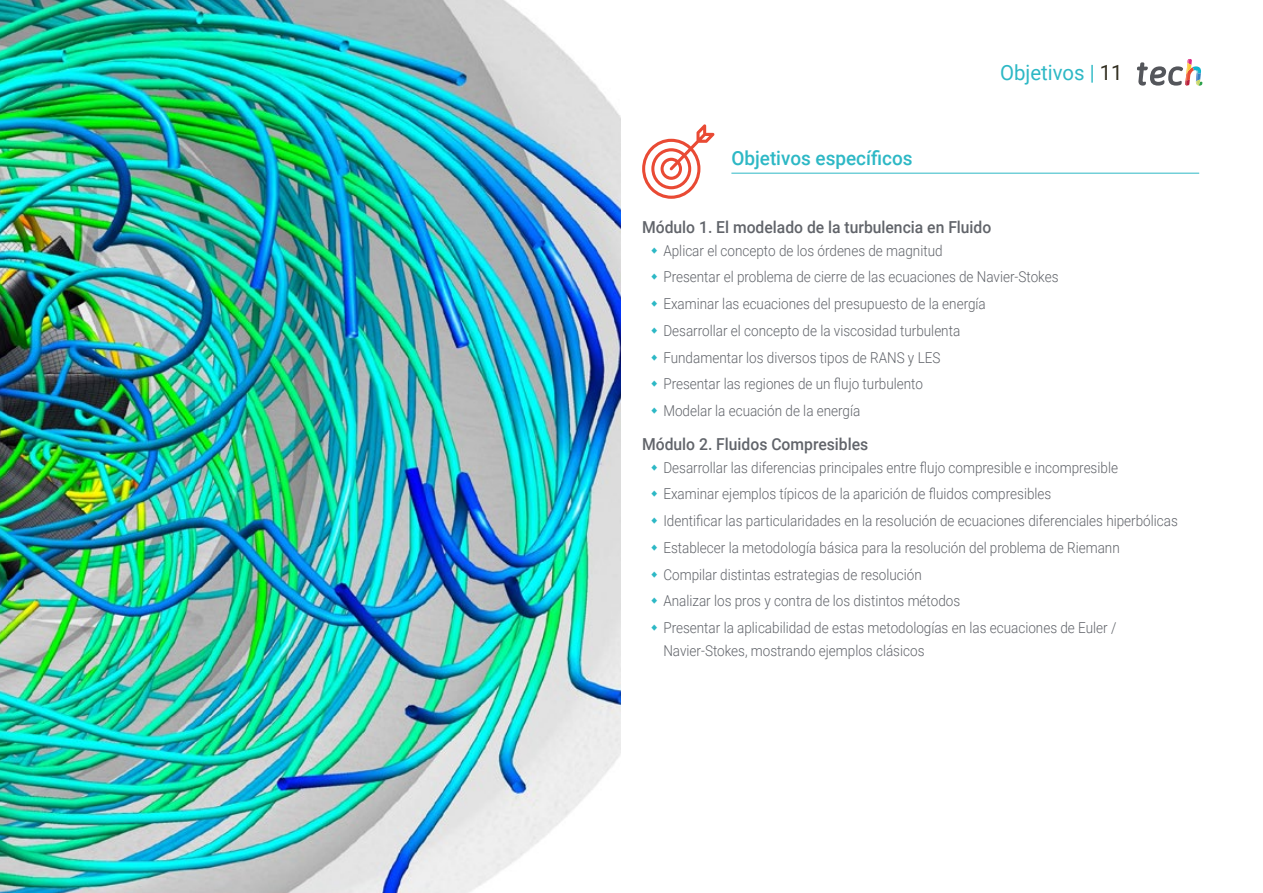
<style>
.page{position:relative;width:1263px;height:893px;background:#fff}
.page>*{position:absolute;margin:0;border:0;box-sizing:border-box;transform-origin:0 0}
.t1{font:21px "Roboto";color:#2db8c5}
.t2{font:500 19.5px "Roboto";color:#2db8c5}
.t3{font:500 16.5px "Roboto";color:#61646a;scale:.95 1}
.t4{font:300 15px/26.7px "Roboto";color:#61646a;scale:.9 1}
.s1{color:#312e20}
</style>
<div class="page">
<hr style="left:731px;top:173px;width:468px;height:1px;background:#2db8c5">
<svg style="left:642px;top:124px;width:72px;height:75px"></svg>
<img style="left:0;top:0;width:621px;height:893px">
<svg style="left:1137px;top:59px;width:65px;height:27px"></svg>
<h2 class="t2" style="left:731px;top:144px;width:183px">Objetivos específicos</h2>
<h1 class="t1" style="left:1000px;top:57px;width:124px">Objetivos | <span class="s1">11</span></h1>
<p class="t3" style="left:642px;top:216px;width:369px">Módulo 1. El modelado de la turbulencia en Fluido</p>
<p class="t4" style="left:663px;top:236px;width:441px">Aplicar el concepto de los órdenes de magnitud<br>Presentar el problema de cierre de las ecuaciones de Navier-Stokes Examinar las ecuaciones del presupuesto de la energía<br>Desarrollar el concepto de la viscosidad turbulenta<br>Fundamentar los diversos tipos de RANS y LES<br>Presentar las regiones de un flujo turbulento<br>Modelar la ecuación de la energía</p>
<p class="t3" style="left:642px;top:433px;width:239px">Módulo 2. Fluidos Compresibles</p>
<p class="t4" style="left:663px;top:453px;width:573px">Desarrollar las diferencias principales entre flujo compresible e incompresible<br>Examinar ejemplos típicos de la aparición de fluidos compresibles<br>Identificar las particularidades en la resolución de ecuaciones diferenciales hiperbólicas Establecer la metodología básica para la resolución del problema de Riemann<br>Compilar distintas estrategias de resolución<br>Analizar los pros y contra de los distintos métodos<br>Presentar la aplicabilidad de estas metodologías en las ecuaciones de Euler /</p>
<p class="t4" style="left:663px;top:636px;width:292px">Navier-Stokes, mostrando ejemplos clásicos</p>
</div>
